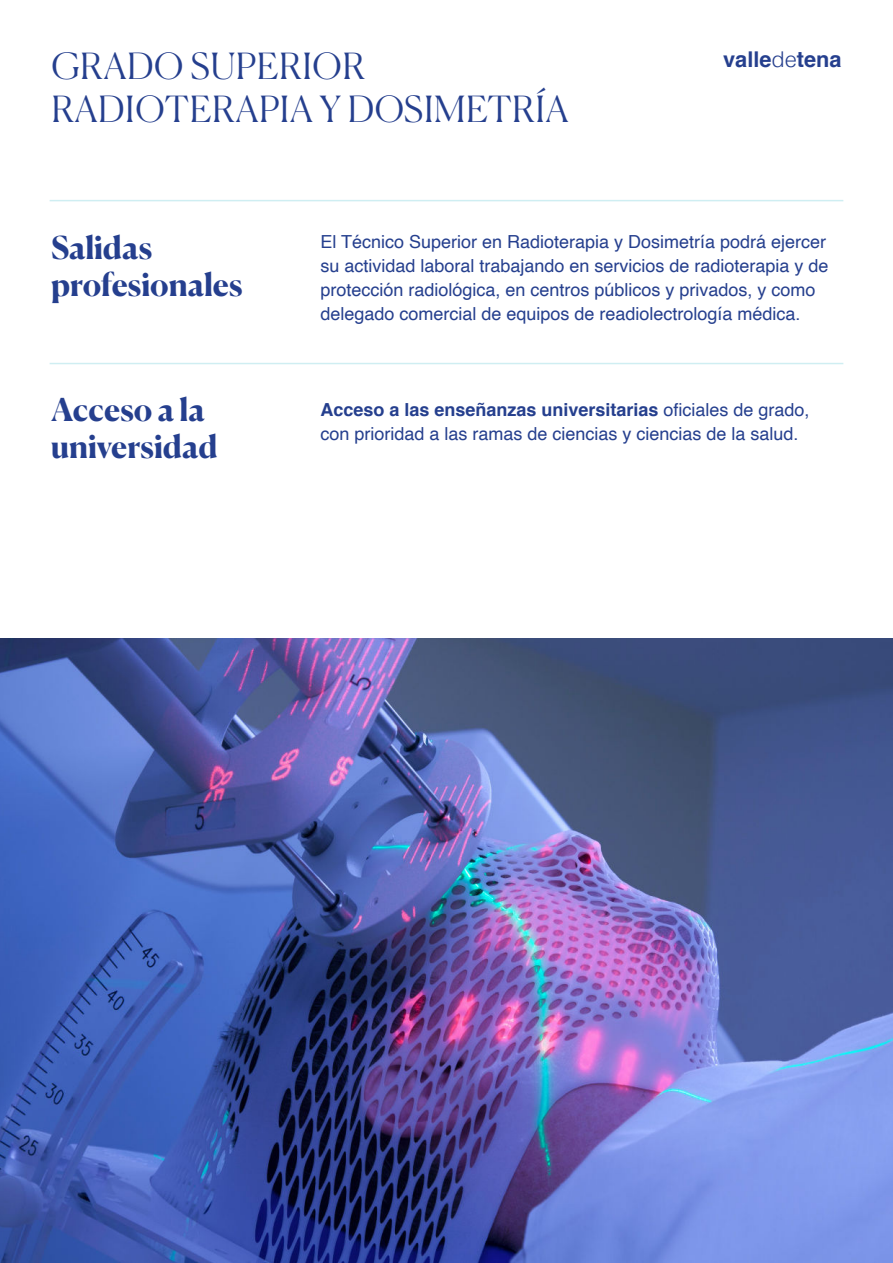
<style>
.page{position:relative;width:893px;height:1263px;background:#fff}
.page>*{position:absolute;margin:0;border:0;box-sizing:border-box;transform-origin:0 0}
.t1{font:300 36px/43.2px "Canela";letter-spacing:.02em;color:#253f8e}
.t2{font:700 31.5px/37.8px "Canela";color:#253f8e}
.t3{font:700 21.75px "Helvetica";color:#253f8e}
.t4{font:18px/24px "Helvetica";color:#253f8e}
.s1{font-weight:300}
.s2{font-weight:700}
</style>
<div class="page">
<img style="left:0;top:639px;width:893px;height:624px">
<hr style="left:50px;top:363px;width:793px;height:1px;background:#5fc8d4">
<hr style="left:50px;top:200px;width:793px;height:1px;background:#5fc8d4">
<h1 class="t1" style="left:51px;top:45px;width:519px">GRADO SUPERIOR<br>RADIOTERAPIA Y DOSIMETRÍA</h1>
<p class="t3" style="left:723px;top:51px;width:120px">valle<span class="s1">de</span>tena</p>
<h2 class="t2" style="left:51px;top:231px;width:193px">Salidas profesionales</h2>
<h2 class="t2" style="left:51px;top:393px;width:168px">Acceso a la universidad</h2>
<p class="t4" style="left:320px;top:231px;width:510px">El Técnico Superior en Radioterapia y Dosimetría podrá ejercer su actividad laboral trabajando en servicios de radioterapia y de protección radiológica, en centros públicos y privados, y como delegado comercial de equipos de readiolectrología médica.</p>
<p class="t4" style="left:320px;top:398px;width:491px"><span class="s2">Acceso a las enseñanzas universitarias</span> oficiales de grado, con prioridad a las ramas de ciencias y ciencias de la salud.</p>
</div>
